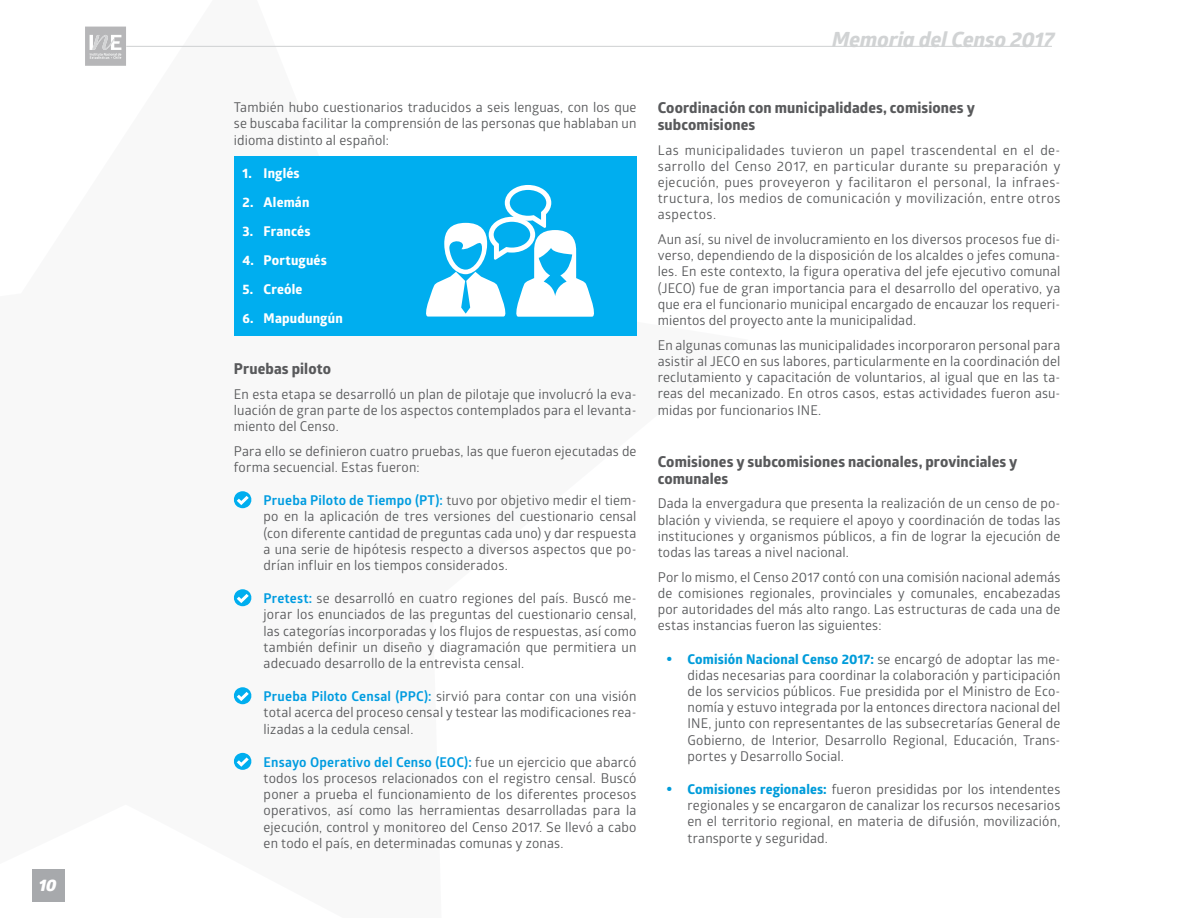
<style>
.page{position:relative;width:1188px;height:918px;background:#fff}
.page>*{position:absolute;margin:0;border:0;box-sizing:border-box;transform-origin:0 0}
.t1{font:italic 700 21px "Globerx";color:#d1d3d4}
.t2{font:italic 800 16.5px "Glober";color:#fff}
.t3{font:700 15px/16.5px "Globerx";letter-spacing:.01em;color:#58595b}
.t4{font:13.5px/16.2px "Glober";letter-spacing:.01em;color:#58595b;text-align:justify}
.t5{font:700 13.5px "Globerx";letter-spacing:.015em;color:#fff}
.t6{font:700 13.5px "Globerx";letter-spacing:.01em;color:#009cda}
.s1{font-weight:700;color:#009ce0}
.s2{font-size:18px}
.s3{font-family:"Glober";font-weight:400;color:#58595b}
.s4{font-family:"Globerx";font-weight:700;font-size:18px;color:#009cda}
.s5{font-family:"Globerx";font-weight:700;color:#009cda}
</style>
<div class="page">
<hr style="left:126px;top:46px;width:926px;height:1px;background:#d1d3d4">
<svg style="left:85px;top:27px;width:41px;height:39px;background:#c2c2c3"></svg>
<div style="left:234px;top:156px;width:403px;height:180px;background:#00aeef"></div>
<svg style="left:233px;top:491px;width:19px;height:17px"></svg>
<svg style="left:233px;top:589px;width:19px;height:17px"></svg>
<svg style="left:233px;top:687px;width:19px;height:17px"></svg>
<svg style="left:233px;top:753px;width:19px;height:17px"></svg>
<svg style="left:426px;top:185px;width:168px;height:132px"></svg>
<p class="t2" style="left:39px;top:873px;width:19px">10</p>
<p class="t4" style="left:234px;top:99px;width:404px">También hubo cuestionarios traducidos a seis lenguas, con los que se buscaba facilitar la comprensión de las personas que hablaban un idioma distinto al español:</p>
<p class="t5" style="left:242px;top:163px;width:59px">1. Inglés</p>
<p class="t5" style="left:242px;top:192px;width:69px">2. Alemán</p>
<p class="t5" style="left:242px;top:221px;width:70px">3. Francés</p>
<p class="t5" style="left:242px;top:250px;width:86px">4. Portugués</p>
<p class="t5" style="left:242px;top:279px;width:61px">5. Creóle</p>
<p class="t5" style="left:242px;top:308px;width:102px">6. Mapudungún</p>
<p class="t3" style="left:234px;top:360px;width:99px">Pruebas piloto</p>
<p class="t4" style="left:234px;top:385px;width:404px">En esta etapa se desarrolló un plan de pilotaje que involucró la eva&shy;luación de gran parte de los aspectos contemplados para el levanta&shy;miento del Censo.</p>
<p class="t4" style="left:234px;top:442px;width:404px">Para ello se definieron cuatro pruebas, las que fueron ejecutadas de forma secuencial. Estas fueron:</p>
<p class="t4" style="left:264px;top:492px;width:374px"><span class="s1">Prueba Piloto de Tiempo (PT):</span> tuvo por objetivo medir el tiem&shy;po en la aplicación de tres versiones del cuestionario censal (con diferente cantidad de preguntas cada uno) y dar respuesta a una serie de hipótesis respecto a diversos aspectos que po&shy;drían influir en los tiempos considerados.</p>
<p class="t4" style="left:264px;top:590px;width:374px"><span class="s1">Pretest:</span> se desarrolló en cuatro regiones del país. Buscó me&shy;jorar los enunciados de las preguntas del cuestionario censal, las categorías incorporadas y los flujos de respuestas, así como también definir un diseño y diagramación que permitiera un adecuado desarrollo de la entrevista censal.</p>
<p class="t4" style="left:264px;top:688px;width:374px"><span class="s1">Prueba Piloto Censal (PPC):</span> sirvió para contar con una visión total acerca del proceso censal y testear las modificaciones rea&shy;lizadas a la cedula censal.</p>
<p class="t4" style="left:264px;top:753px;width:374px"><span class="s1">Ensayo Operativo del Censo (EOC):</span> fue un ejercicio que abarcó todos los procesos relacionados con el registro censal. Buscó poner a prueba el funcionamiento de los diferentes procesos operativos, así como las herramientas desarrolladas para la ejecución, control y monitoreo del Censo 2017. Se llevó a cabo en todo el país, en determinadas comunas y zonas.</p>
<h1 class="t1" style="left:832px;top:24px;width:224px">Memoria del Censo 2017</h1>
<p class="t3" style="left:658px;top:100px;width:319px">Coordinación con municipalidades, comisiones y subcomisiones</p>
<p class="t4" style="left:658px;top:141px;width:404px">Las municipalidades tuvieron un papel trascendental en el de&shy;sarrollo del Censo 2017, en particular durante su preparación y ejecución, pues proveyeron y facilitaron el personal, la infraes&shy;tructura, los medios de comunicación y movilización, entre otros aspectos.</p>
<p class="t4" style="left:658px;top:231px;width:404px">Aun así, su nivel de involucramiento en los diversos procesos fue di&shy;verso, dependiendo de la disposición de los alcaldes o jefes comuna&shy;les. En este contexto, la figura operativa del jefe ejecutivo comunal (JECO) fue de gran importancia para el desarrollo del operativo, ya que era el funcionario municipal encargado de encauzar los requeri&shy;mientos del proyecto ante la municipalidad.</p>
<p class="t4" style="left:658px;top:336px;width:404px">En algunas comunas las municipalidades incorporaron personal para asistir al JECO en sus labores, particularmente en la coordinación del reclutamiento y capacitación de voluntarios, al igual que en las ta&shy;reas del mecanizado. En otros casos, estas actividades fueron asu&shy;midas por funcionarios INE.</p>
<p class="t3" style="left:658px;top:453px;width:361px">Comisiones y subcomisiones nacionales, provinciales y comunales</p>
<p class="t4" style="left:658px;top:495px;width:404px">Dada la envergadura que presenta la realización de un censo de po&shy;blación y vivienda, se requiere el apoyo y coordinación de todas las instituciones y organismos públicos, a fin de lograr la ejecución de todas las tareas a nivel nacional.</p>
<p class="t4" style="left:658px;top:568px;width:404px">Por lo mismo, el Censo 2017 contó con una comisión nacional además de comisiones regionales, provinciales y comunales, encabezadas por autoridades del más alto rango. Las estructuras de cada una de estas instancias fueron las siguientes:</p>
<p class="t6" style="left:666px;top:649px;width:396px"><span class="s2">•</span> Comisión Nacional Censo 2017: <span class="s3">se encargó de adoptar las me-</span></p>
<p class="t4" style="left:688px;top:666px;width:374px">didas necesarias para coordinar la colaboración y participación de los servicios públicos. Fue presidida por el Ministro de Eco&shy;nomía y estuvo integrada por la entonces directora nacional del INE, junto con representantes de las subsecretarías General de Gobierno, de Interior, Desarrollo Regional, Educación, Trans&shy;portes y Desarrollo Social.</p>
<p class="t4" style="left:688px;top:780px;width:374px;text-indent:-21px"><span class="s4">•</span> <span class="s5">Comisiones regionales:</span> fueron presididas por los intendentes regionales y se encargaron de canalizar los recursos necesarios en el territorio regional, en materia de difusión, movilización, transporte y seguridad.</p>
</div>
